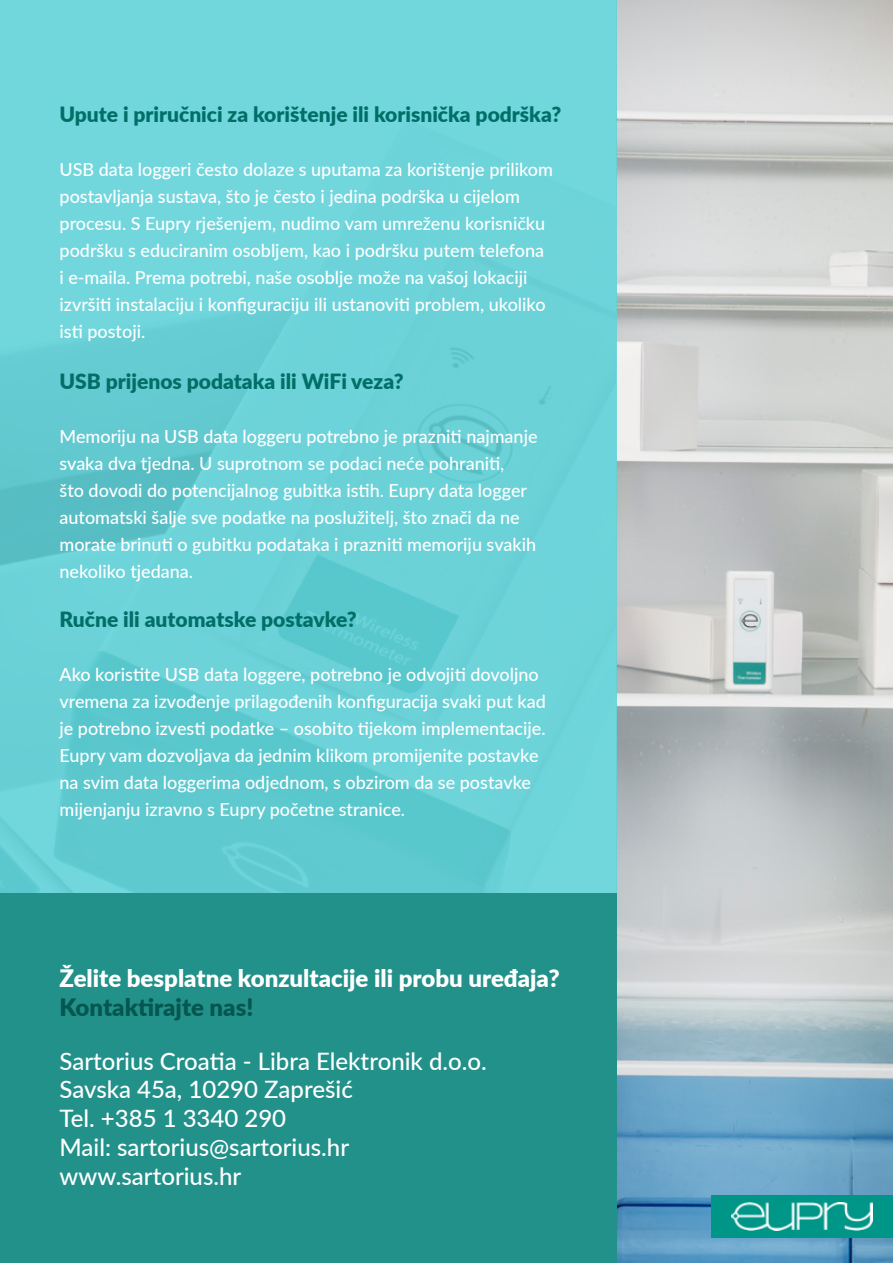
<style>
.page{position:relative;width:893px;height:1263px;background:#fff}
.page>*{position:absolute;margin:0;border:0;box-sizing:border-box;transform-origin:0 0}
.t1{font:500 24px/28.8px "Lato";color:#fff}
.t2{font:900 24px "Lato";color:#fff}
.t3{font:900 24px "Lato";color:#04564f}
.t4{font:900 21px "Lato";color:#016f67}
.t5{font:500 18px/27px "Lato";color:#fff}
</style>
<div class="page">
<img style="left:617px;top:0;width:276px;height:1263px">
<svg style="left:0;top:0;width:617px;height:893px;background:#69d1d7"></svg>
<div style="left:0;top:893px;width:617px;height:370px;background:#22918a"></div>
<div style="left:712px;top:1195px;width:181px;height:42px;background:#009687"></div>
<img style="left:732px;top:1202px;width:140px;height:28px">
<p class="t4" style="left:60px;top:99px;width:503px">Upute i priručnici za korištenje ili korisnička podrška?</p>
<p class="t5" style="left:60px;top:155px;width:495px">USB data loggeri često dolaze s uputama za korištenje prilikom postavljanja sustava, što je često i jedina podrška u cijelom procesu. S Eupry rješenjem, nudimo vam umreženu korisničku podršku s educiranim osobljem, kao i podršku putem telefona i e-maila. Prema potrebi, naše osoblje može na vašoj lokaciji izvršiti instalaciju i konfiguraciju ili ustanoviti problem, ukoliko isti postoji.</p>
<p class="t4" style="left:60px;top:365px;width:346px">USB prijenos podataka ili WiFi veza?</p>
<p class="t5" style="left:60px;top:422px;width:479px">Memoriju na USB data loggeru potrebno je prazniti najmanje svaka dva tjedna. U suprotnom se podaci neće pohraniti,<br>što dovodi do potencijalnog gubitka istih. Eupry data logger automatski šalje sve podatke na poslužitelj, što znači da ne morate brinuti o gubitku podataka i prazniti memoriju svakih nekoliko tjedana.</p>
<p class="t4" style="left:60px;top:604px;width:299px">Ručne ili automatske postavke?</p>
<p class="t5" style="left:60px;top:660px;width:488px">Ako koristite USB data loggere, potrebno je odvojiti dovoljno vremena za izvođenje prilagođenih konfiguracija svaki put kad je potrebno izvesti podatke – osobito tijekom implementacije.<br>Eupry vam dozvoljava da jednim klikom promijenite postavke na svim data loggerima odjednom, s obzirom da se postavke mijenjanju izravno s Eupry početne stranice.</p>
<h1 class="t2" style="left:60px;top:960px;width:502px">Želite besplatne konzultacije ili probu uređaja?</h1>
<h1 class="t3" style="left:60px;top:989px;width:195px">Kontaktirajte nas!</h1>
<h1 class="t1" style="left:60px;top:1045px;width:429px">Sartorius Croatia - Libra Elektronik d.o.o.<br>Savska 45a, 10290 Zaprešić<br>Tel. +385 1 3340 290<br>Mail: sartorius@sartorius.hr www.sartorius.hr</h1>
</div>
